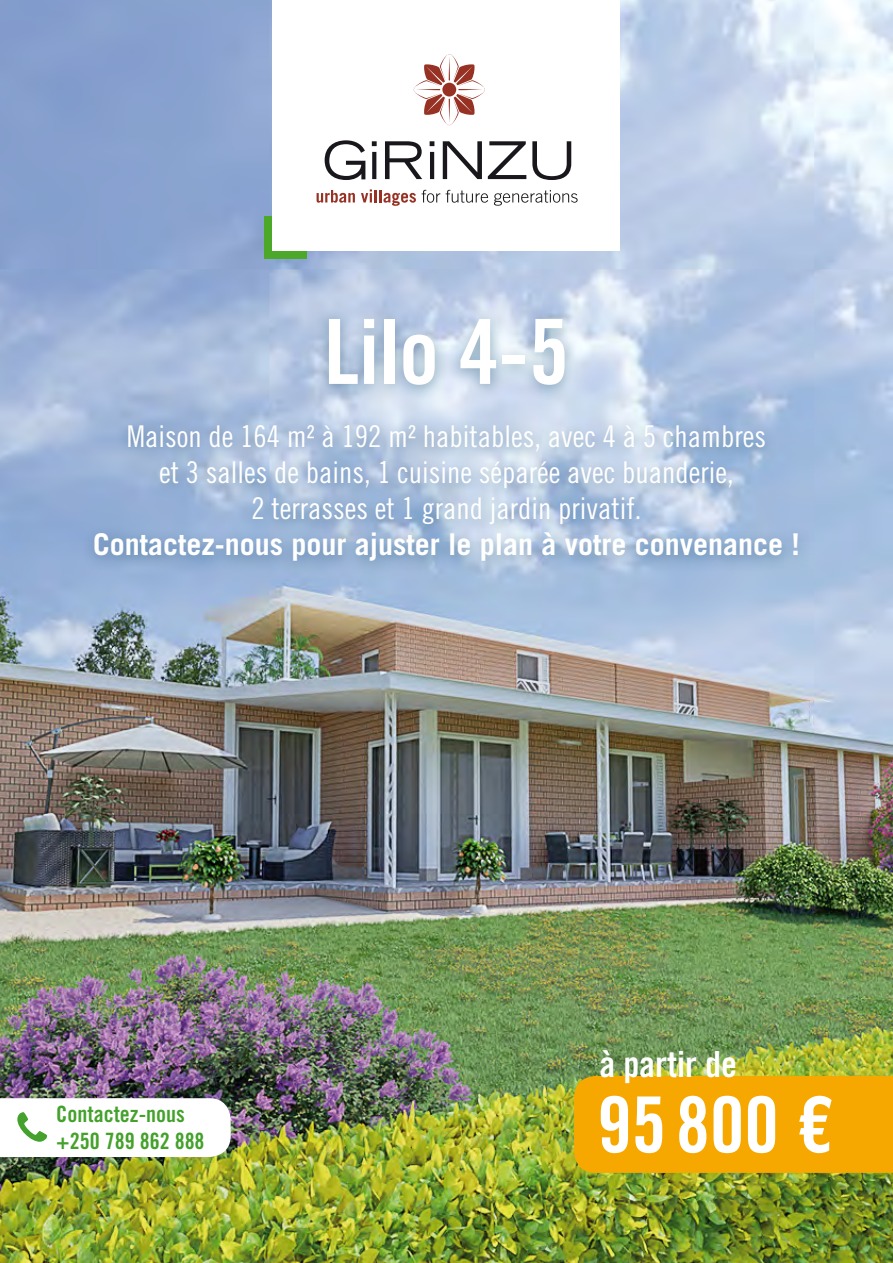
<style>
.page{position:relative;width:893px;height:1263px;background:#fff}
.page>*{position:absolute;margin:0;border:0;box-sizing:border-box;transform-origin:0 0}
.t1{font:90px "Trade Gothic LT Std Bd Cn 20";color:#fff}
.t2{font:77.4px "Trade Gothic LT Std Bd Cn 20";color:#fff}
.t3{font:36px "Trade Gothic LT Std Bd Cn 20";color:#fff}
.t4{font:30px/36px "Trade Gothic LT Std Cn 18";color:#fff;text-align:center}
.t5{font:700 30px "Trade Gothic LT Std";color:#fff}
.t6{font:22.5px/27px "Trade Gothic LT Std Bd Cn 20";color:#44a12b}
</style>
<div class="page">
<img style="left:0;top:0;width:893px;height:1263px">
<div style="left:264px;top:216px;width:43px;height:43px;background:#4ba829"></div>
<div style="left:273px;top:0;width:347px;height:250px;background:#fff"></div>
<div style="left:81px;top:309px;width:731px;height:270px;background:#003959;opacity:.41"></div>
<div style="left:574px;top:1076px;width:319px;height:97px;background:#f7a800"></div>
<svg style="left:0;top:1098px;width:231px;height:59px"></svg>
<svg style="left:325px;top:140px;width:40px;height:40px"></svg>
<svg style="left:372px;top:141px;width:5px;height:38px"></svg>
<svg style="left:385px;top:141px;width:37px;height:38px"></svg>
<svg style="left:430px;top:141px;width:4px;height:38px"></svg>
<svg style="left:443px;top:141px;width:39px;height:38px"></svg>
<svg style="left:488px;top:141px;width:38px;height:38px"></svg>
<svg style="left:532px;top:141px;width:39px;height:39px"></svg>
<svg style="left:317px;top:190px;width:38px;height:13px"></svg>
<svg style="left:361px;top:189px;width:55px;height:17px"></svg>
<svg style="left:422px;top:190px;width:18px;height:13px"></svg>
<svg style="left:446px;top:190px;width:42px;height:13px"></svg>
<svg style="left:494px;top:190px;width:84px;height:16px"></svg>
<svg style="left:414px;top:54px;width:71px;height:71px"></svg>
<h1 class="t1" style="left:324px;top:297px;width:246px">Lilo 4-5</h1>
<p class="t4" style="left:127px;top:418px;width:640px">Maison de 164 m² à 192 m² habitables, avec 4 à 5 chambres et 3 salles de bains, 1 cuisine séparée avec buanderie,<br>2 terrasses et 1 grand jardin privatif.</p>
<p class="t5" style="left:93px;top:526px;width:708px">Contactez-nous pour ajuster le plan à votre convenance !</p>
<p class="t6" style="left:56px;top:1100px;width:150px">Contactez-nous +250 789 862 888</p>
<p class="t3" style="left:599px;top:1043px;width:139px">à partir de</p>
<h2 class="t2" style="left:597px;top:1078px;width:239px">95 800 €</h2>
</div>
